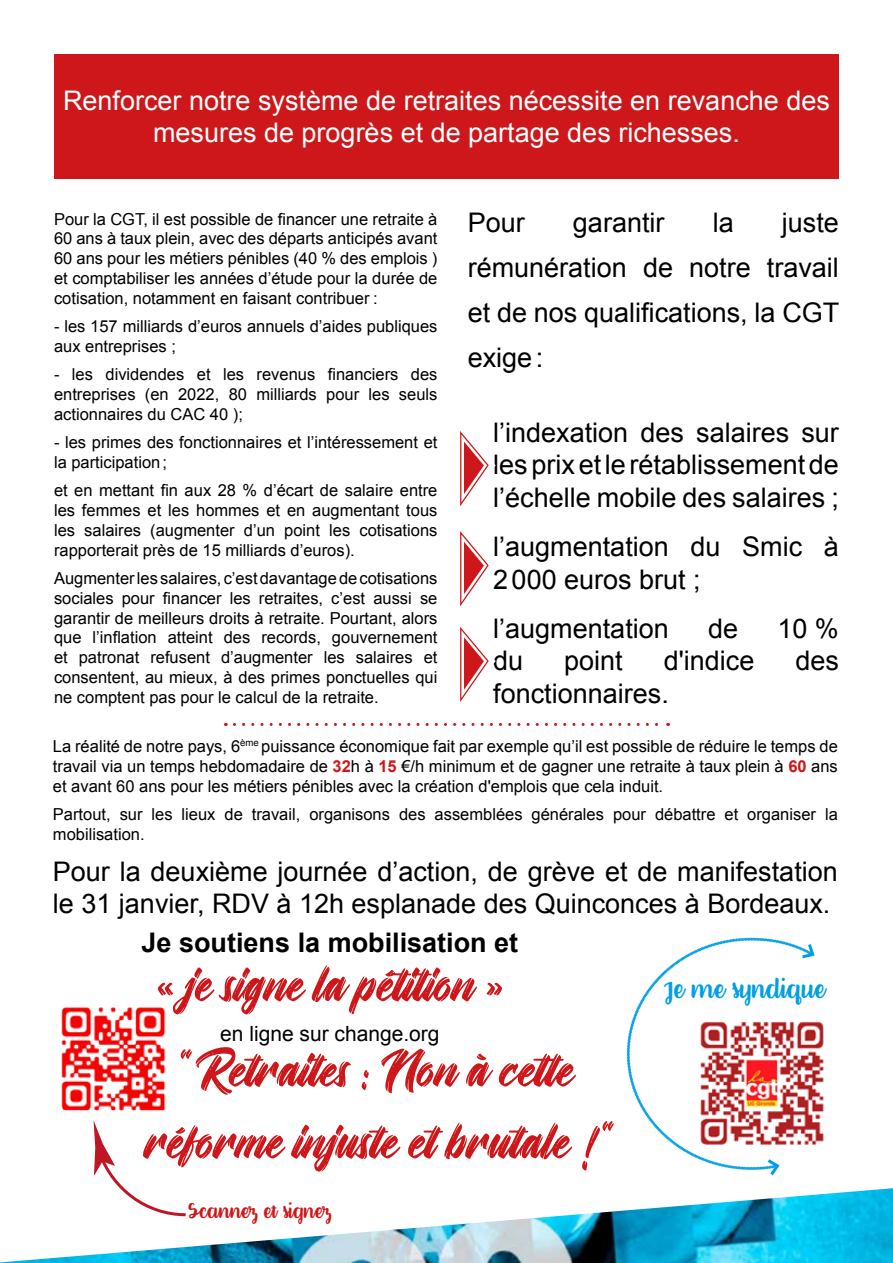
<style>
.page{position:relative;width:893px;height:1263px;background:#fff}
.page>*{position:absolute;margin:0;border:0;box-sizing:border-box;transform-origin:0 0}
.t1{font:27px/32.4px "Arial";color:#000}
.t2{font:27px/32.4px "Arial";color:#fff;text-align:center}
.t3{font:700 27px "Arial";color:#000}
.t4{font:27px "Better Phoenix Sample";color:#009fe3}
.t5{font:21px "Arial";color:#000}
.t6{font:21px "Better Phoenix Sample";color:#cd171a}
.t7{font:16.5px/19.8px "Arial";color:#000;text-align:justify}
.s1{color:#fff}
.s2{font-weight:700;color:#cd171a}
</style>
<div class="page">
<img style="left:0;top:1188px;width:893px;height:75px">
<div style="left:54px;top:54px;width:785px;height:125px;background:#cd171a"></div>
<svg style="left:158px;top:965px;width:344px;height:49px"></svg>
<img style="left:61px;top:996px;width:111px;height:125px">
<svg style="left:181px;top:1047px;width:395px;height:47px"></svg>
<svg style="left:234px;top:431px;width:435px;height:295px"></svg>
<img style="left:816px;top:1021px;width:8px;height:124px">
<svg style="left:626px;top:937px;width:190px;height:239px"></svg>
<svg style="left:94px;top:1120px;width:520px;height:98px"></svg>
<h1 class="t2" style="left:63px;top:85px;width:768px">Renforcer notre système de retraites nécessite en revanche des mesures de progrès et de partage des richesses.</h1>
<p class="t7" style="left:54px;top:209px;width:385px">Pour la CGT, il est possible de financer une retraite à 60 ans à taux plein, avec des départs anticipés avant 60 ans pour les métiers pénibles (40 % des emplois ) et comptabiliser les années d’étude pour la durée de cotisation, notamment en faisant contribuer<span class="s1">.</span>:</p>
<p class="t7" style="left:54px;top:317px;width:385px">- les 157 milliards d’euros annuels d’aides publiques aux entreprises ;</p>
<p class="t7" style="left:54px;top:365px;width:385px">- les dividendes et les revenus financiers des entreprises (en 2022, 80 milliards pour les seuls actionnaires du CAC 40 );</p>
<p class="t7" style="left:54px;top:433px;width:385px">- les primes des fonctionnaires et l’intéressement et la participation;</p>
<p class="t7" style="left:54px;top:481px;width:385px">et en mettant fin aux 28 % d’écart de salaire entre les femmes et les hommes et en augmentant tous les salaires (augmenter d’un point les cotisations rapporterait près de 15 milliards d’euros).</p>
<p class="t7" style="left:54px;top:568px;width:385px">Augmenter les salaires, c’est davantage de cotisations sociales pour financer les retraites, c’est aussi se garantir de meilleurs droits à retraite. Pourtant, alors que l’inflation atteint des records, gouvernement et patronat refusent d’augmenter les salaires et consentent, au mieux, à des primes ponctuelles qui ne comptent pas pour le calcul de la retraite.</p>
<h1 class="t1" style="left:468px;top:201px;width:373px;line-height:45px;text-align:justify;text-indent:314px">juste rémunération de notre travail et de nos qualifications, la CGT exige:</h1>
<h1 class="t1" style="left:468px;top:207px;width:59px">Pour</h1>
<h1 class="t1" style="left:573px;top:207px;width:93px">garantir</h1>
<h1 class="t1" style="left:713px;top:207px;width:23px">la</h1>
<h1 class="t1" style="left:493px;top:416px;width:347px;text-align:justify">l’indexation des salaires sur les prix et le rétablissement de l’échelle mobile des salaires ;</h1>
<h1 class="t1" style="left:493px;top:531px;width:347px">l’augmentation du Smic à<br>2000 euros brut ;</h1>
<h1 class="t1" style="left:493px;top:613px;width:177px">l’augmentation</h1>
<h1 class="t1" style="left:708px;top:613px;width:32px">de</h1>
<h1 class="t1" style="left:777px;top:613px;width:63px">10 %</h1>
<h1 class="t1" style="left:493px;top:645px;width:32px">du</h1>
<h1 class="t1" style="left:564px;top:645px;width:60px">point</h1>
<h1 class="t1" style="left:664px;top:645px;width:92px">d'indice</h1>
<h1 class="t1" style="left:795px;top:645px;width:45px">des</h1>
<h1 class="t1" style="left:493px;top:677px;width:177px">fonctionnaires.</h1>
<p class="t7" style="left:53px;top:736px;width:786px">La réalité de notre pays, 6<sup>ème</sup> puissance économique fait par exemple qu’il est possible de réduire le temps de travail via un temps hebdomadaire de <span class="s2">32</span>h à <span class="s2">15</span> €/h minimum et de gagner une retraite à taux plein à <span class="s2">60</span> ans et avant 60 ans pour les métiers pénibles avec la création d'emplois que cela induit.</p>
<p class="t7" style="left:53px;top:804px;width:786px">Partout, sur les lieux de travail, organisons des assemblées générales pour débattre et organiser la mobilisation.</p>
<h1 class="t1" style="left:53px;top:855px;width:786px">Pour la deuxième journée d’action, de grève et de manifestation le 31 janvier, RDV à 12h esplanade des Quinconces à Bordeaux.</h1>
<h1 class="t3" style="left:142px;top:924px;width:378px">Je soutiens la mobilisation et</h1>
<p class="t5" style="left:220px;top:1020px;width:221px">en ligne sur change.org</p>
<p class="t6" style="left:188px;top:1201px;width:145px">Scannez et signez</p>
<h1 class="t4" style="left:664px;top:976px;width:162px">Je me syndique</h1>
</div>
